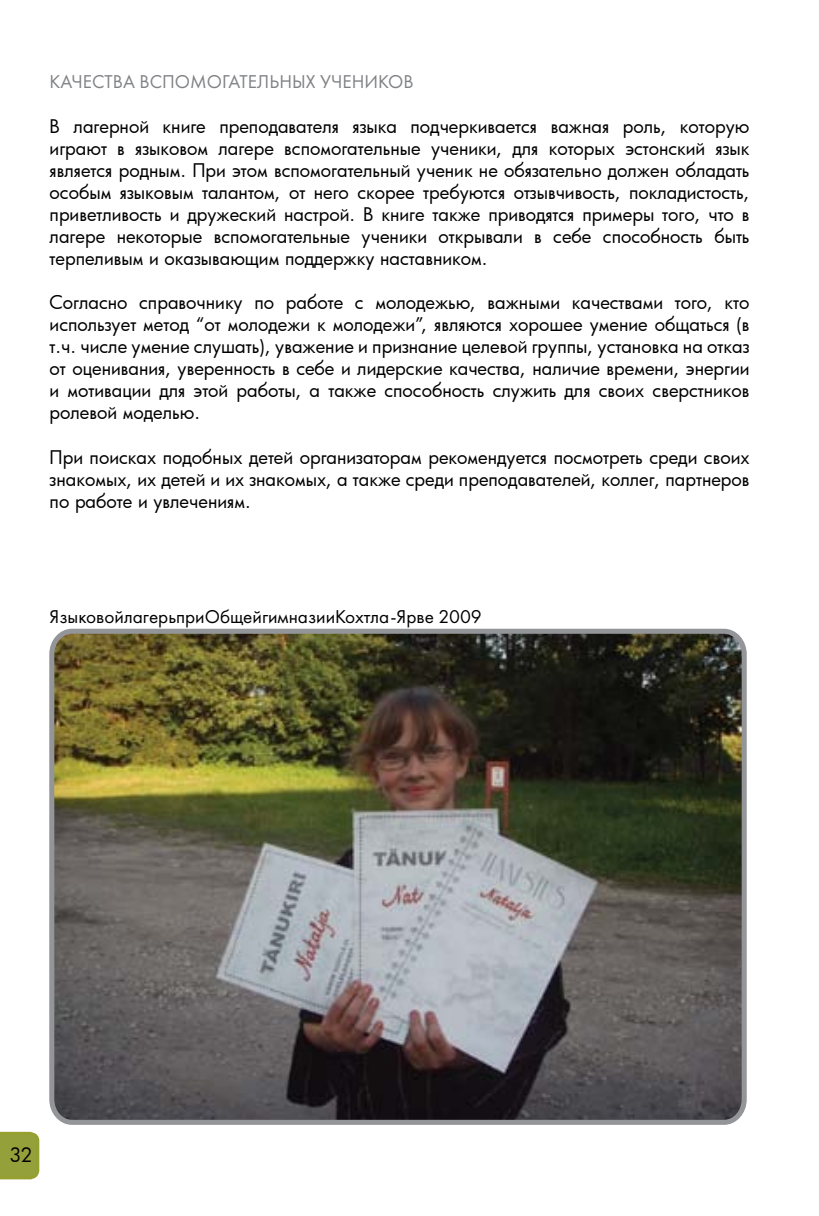
<style>
.page{position:relative;width:819px;height:1216px;background:#fff}
.page>*{position:absolute;margin:0;border:0;box-sizing:border-box;transform-origin:0 0}
.t1{font:19.25px "Futura New";color:#000}
.t2{font:19.25px "Futura New";color:#808285}
.t3{font:19.25px "Futura";color:#000}
.t4{font:18.38px/22.1px "Futura";color:#000;text-align:justify}
</style>
<div class="page">
<img style="left:49px;top:628px;width:698px;height:497px">
<svg style="left:0;top:1131px;width:39px;height:48px;background:#97a33d"></svg>
<p class="t2" style="left:50px;top:71px;width:365px">КАЧЕСТВА ВСПОМОГАТЕЛЬНЫХ УЧЕНИКОВ</p>
<p class="t4" style="left:50px;top:114px;width:701px">В лагерной книге преподавателя языка подчеркивается важная роль, которую играют в языковом лагере вспомогательные ученики, для которых эстонский язык является родным. При этом вспомогательный ученик не обязательно должен обладать особым языковым талантом, от него скорее требуются отзывчивость, покладистость, приветливость и дружеский настрой. В книге также приводятся примеры того, что в лагере некоторые вспомогательные ученики открывали в себе способность быть терпеливым и оказывающим поддержку наставником.</p>
<p class="t4" style="left:50px;top:291px;width:701px">Согласно справочнику по работе с молодежью, важными качествами того, кто использует метод “от молодежи к молодежи”, являются хорошее умение общаться (в т.ч. числе умение слушать), уважение и признание целевой группы, установка на отказ от оценивания, уверенность в себе и лидерские качества, наличие времени, энергии и мотивации для этой работы, а также способность служить для своих сверстников ролевой моделью.</p>
<p class="t4" style="left:50px;top:445px;width:701px">При поисках подобных детей организаторам рекомендуется посмотреть среди своих знакомых, их детей и их знакомых, а также среди преподавателей, коллег, партнеров по работе и увлечениям.</p>
<p class="t1" style="left:50px;top:605px;width:434px">ЯзыковойлагерьприОбщейгимназииКохтла-Ярве 2009</p>
<p class="t3" style="left:10px;top:1141px;width:24px">32</p>
</div>
